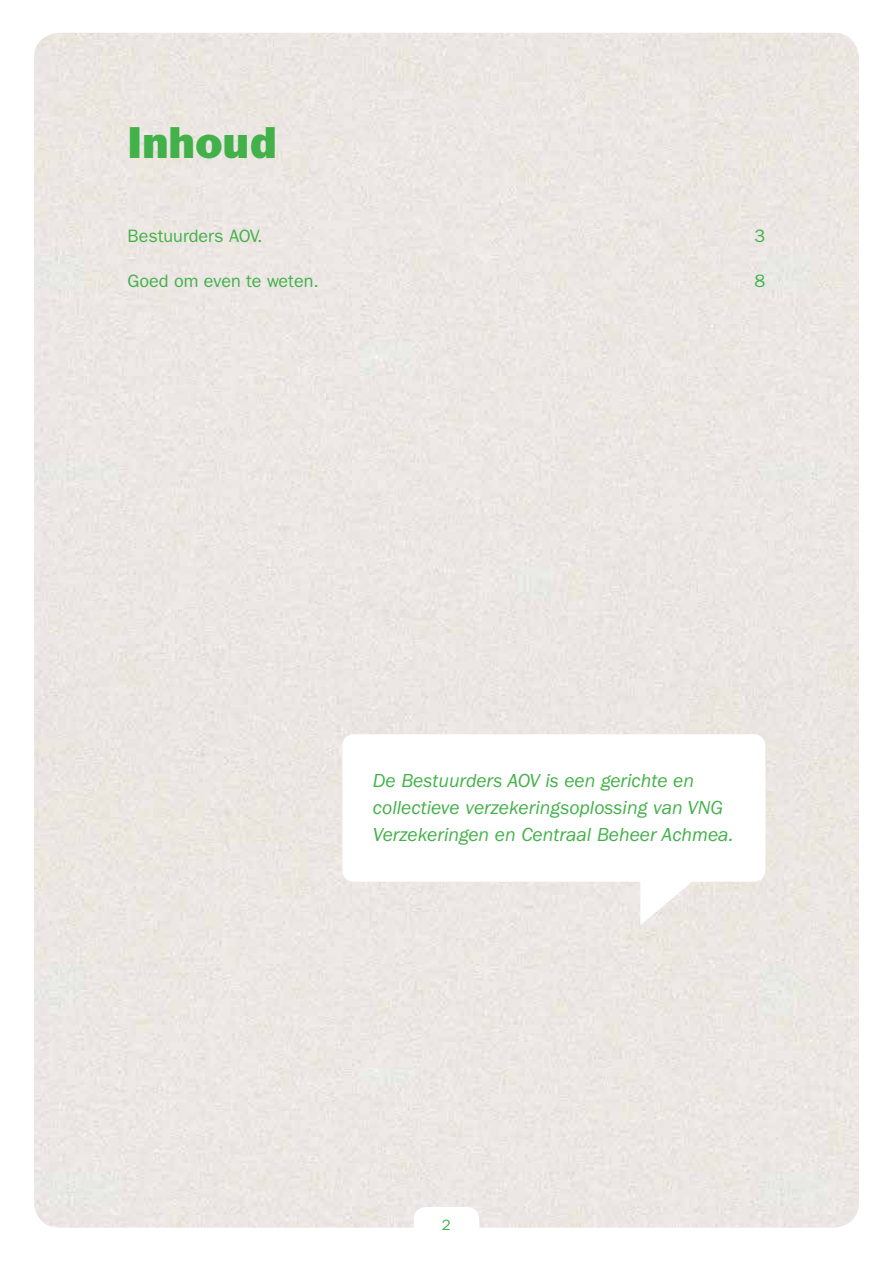
<style>
.page{position:relative;width:893px;height:1263px;background:#fff}
.page>*{position:absolute;margin:0;border:0;box-sizing:border-box;transform-origin:0 0}
.t1{font:45px "ITC Franklin Gothic Std Hvy";letter-spacing:.01em;color:#42b149}
.t2{font:italic 19.5px/27px "ITC Franklin Gothic Std";color:#42b149}
.t3{font:18px "ITC Franklin Gothic Std";color:#42b149}
.t4{font:15px "ITC Franklin Gothic Std";color:#42b149}
</style>
<div class="page">
<svg style="left:414px;top:1207px;width:65px;height:10px"></svg>
<svg style="left:640px;top:881px;width:68px;height:44px"></svg>
<h1 class="t1" style="left:128px;top:117px;width:150px">Inhoud</h1>
<p class="t3" style="left:128px;top:225px;width:136px">Bestuurders AOV.</p>
<p class="t3" style="left:755px;top:225px;width:12px">3</p>
<p class="t3" style="left:128px;top:270px;width:193px">Goed om even te weten.</p>
<p class="t3" style="left:755px;top:270px;width:12px">8</p>
<p class="t2" style="left:373px;top:767px;width:362px">De Bestuurders AOV is een gerichte en collectieve verzekeringsoplossing van VNG<br>Verzekeringen en Centraal Beheer Achmea.</p>
<p class="t4" style="left:442px;top:1216px;width:10px">2</p>
</div>
